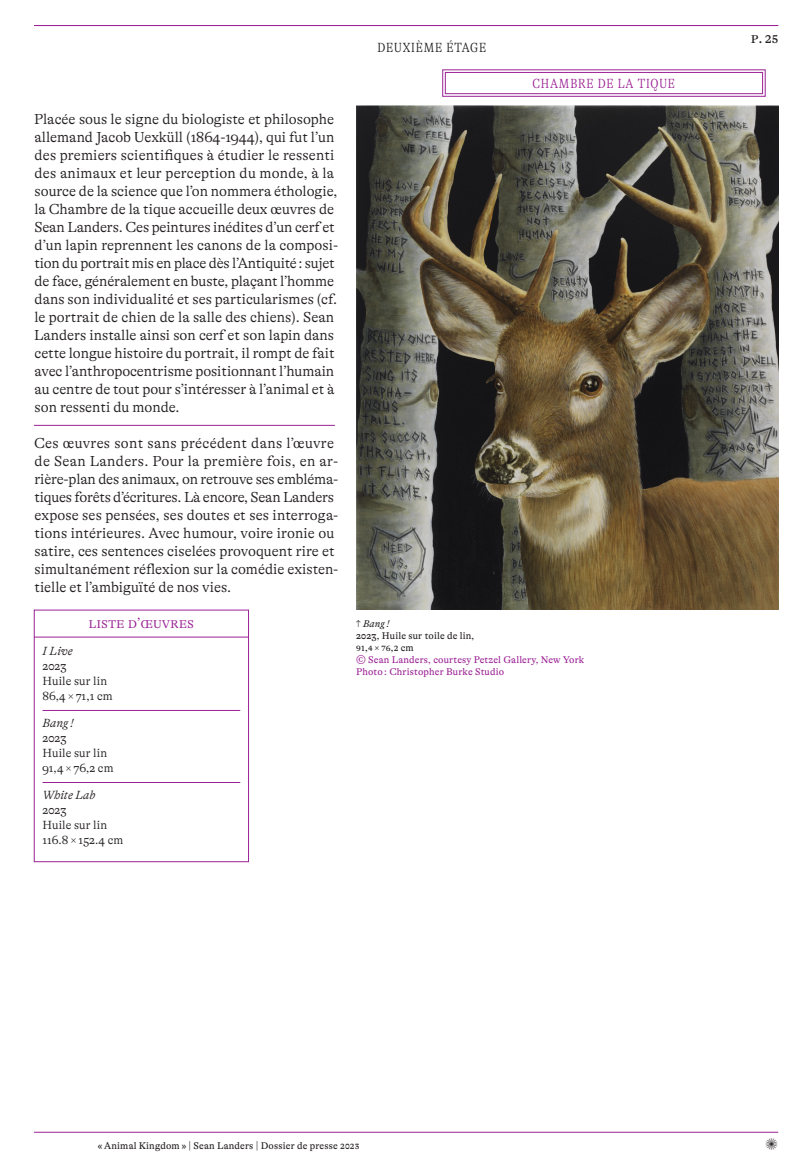
<style>
.page{position:relative;width:808px;height:1175px;background:#fff}
.page>*{position:absolute;margin:0;border:0;box-sizing:border-box;transform-origin:0 0}
.date_11_5{font:100 condensed 17.25px "GT Alpina";letter-spacing:.01em;color:#9b2295}
.date_11_5-2{font:100 condensed 17.25px "GT Alpina";letter-spacing:.01em;color:#231f20}
.texte_courant_ok_ss_filet{font:300 14.7px/18px "GT Alpina";letter-spacing:-.005em;color:#231f20}
.texte_courant_ok{font:300 14.7px/18px "GT Alpina";color:#231f20}
.texte_courant_ok_ss_filet-2{font:300 14.7px "GT Alpina";letter-spacing:-.005em;color:#9b2295}
.t1{font:14.7px "GT Alpina";color:#231f20}
.liste_oeuvre_filet{font:300 12px/15px "GT Alpina";letter-spacing:.005em;color:#231f20}
.liste_oeuvre_ss_filet{font:300 12px/15px "GT Alpina";letter-spacing:.005em;color:#231f20}
.notes{font:9.9px/12px "GT Alpina";letter-spacing:.015em;color:#9b2295}
.t2{font:9.9px "GT Alpina";letter-spacing:.015em;color:#231f20}
.s1{color:#231f20}
.s2{font-style:italic;color:#231f20}
.s3{font-style:italic}
</style>
<div class="page">
<hr style="left:34px;top:1131px;width:744px;height:1px;background:#9b2295">
<hr style="left:34px;top:25px;width:744px;height:1px;background:#9b2295">
<svg style="left:442px;top:69px;width:324px;height:28px"></svg>
<div style="left:445px;top:72px;width:318px;height:22px;border:1px solid #9b2295"></div>
<hr style="left:34px;top:425px;width:301px;height:1px;background:#9b2295">
<hr style="left:43px;top:710px;width:197px;height:1px;background:#9b2295">
<hr style="left:43px;top:782px;width:197px;height:1px;background:#9b2295">
<div style="left:34px;top:610px;width:215px;height:252px;border:1px solid #9b2295"></div>
<hr style="left:34px;top:637px;width:215px;height:1px;background:#9b2295">
<img style="left:356px;top:106px;width:422px;height:504px">
<p class="texte_courant_ok_ss_filet" style="left:34px;top:110px;width:306px">Placée sous le signe du biologiste et philosophe allemand Jacob Uexküll (1864-1944), qui fut l’un des premiers scientifiques à étudier le ressenti des animaux et leur perception du monde, à la source de la science que l’on nommera éthologie, la Chambre de la tique accueille deux œuvres de Sean Landers. Ces peintures inédites d’un cerf et d’un lapin reprennent les canons de la composi&shy;tion du portrait mis en place dès l’Antiquité : sujet de face, généralement en buste, plaçant l’homme dans son individualité et ses particularismes (cf. le portrait de chien de la salle des chiens). Sean Landers installe ainsi son cerf et son lapin dans cette longue histoire du portrait, il rompt de fait avec l’anthropocentrisme positionnant l’humain au centre de tout pour s’intéresser à l’animal et à son ressenti du monde.</p>
<p class="texte_courant_ok" style="left:34px;top:434px;width:306px">Ces œuvres sont sans précédent dans l’œuvre de Sean Landers. Pour la première fois, en ar&shy;rière-plan des animaux, on retrouve ses embléma&shy;tiques forêts d’écritures. Là encore, Sean Landers expose ses pensées, ses doutes et ses interroga&shy;tions intérieures. Avec humour, voire ironie ou satire, ces sentences ciselées provoquent rire et simultanément réflexion sur la comédie existen&shy;tielle et l’ambiguïté de nos vies.</p>
<p class="date_11_5-2" style="left:377px;top:36px;width:111px">deuxième étage</p>
<p class="date_11_5" style="left:532px;top:72px;width:145px">chambre de la tique</p>
<p class="texte_courant_ok_ss_filet-2" style="left:89px;top:614px;width:107px">liste d’œuvres</p>
<p class="notes" style="left:356px;top:617px;width:230px"><span class="s1">↑</span> <span class="s2">Bang !<br></span><span class="s1">2023, Huile sur toile de lin,<br>91,4 × 76,2 cm<br></span>© Sean Landers, courtesy Petzel Gallery, New York<br>Photo : Christopher Burke Studio</p>
<p class="liste_oeuvre_ss_filet" style="left:43px;top:643px;width:72px"><span class="s3">I Live<br></span>2023<br>Huile sur lin<br>86,4 × 71,1 cm</p>
<p class="liste_oeuvre_filet" style="left:43px;top:715px;width:73px"><span class="s3">Bang !<br></span>2023<br>Huile sur lin<br>91,4 × 76,2 cm</p>
<p class="liste_oeuvre_filet" style="left:43px;top:787px;width:82px"><span class="s3">White Lab<br></span>2023<br>Huile sur lin<br>116.8 × 152.4 cm</p>
<p class="t1" style="left:751px;top:29px;width:29px">p. 25</p>
<p class="t2" style="left:98px;top:1140px;width:263px">« Animal Kingdom » | Sean Landers | Dossier de presse 2023</p>
<p class="t1" style="left:765px;top:1136px;width:14px">✺</p>
</div>
